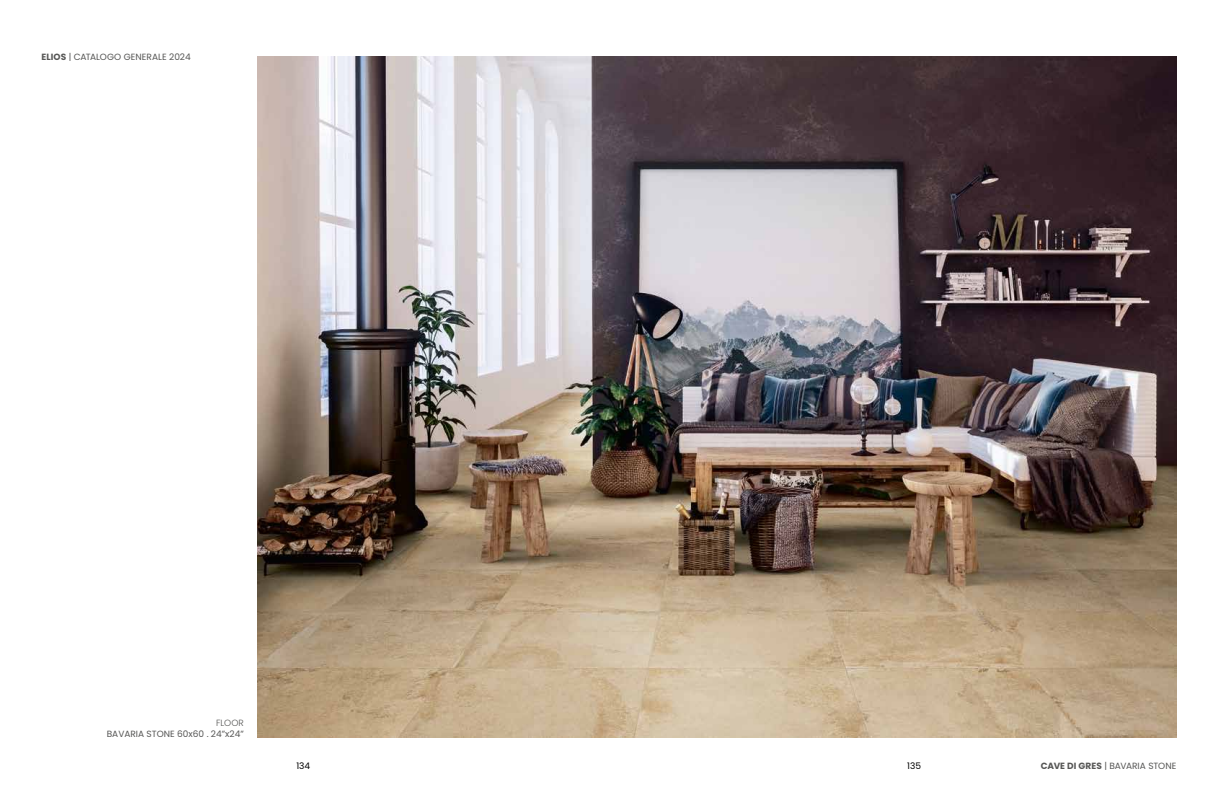
<style>
.page{position:relative;width:1219px;height:794px;background:#fff}
.page>*{position:absolute;margin:0;border:0;box-sizing:border-box;transform-origin:0 0}
.t1{font:9px "Poppins";color:#575756}
.t2{font:9px "Poppins";color:#000}
.t3{font:300 9px "Poppins";color:#575756}
.s1{font-weight:700}
</style>
<div class="page">
<img style="left:258px;top:57px;width:918px;height:680px">
<p class="t1" style="left:41px;top:51px;width:151px"><span class="s1">ELIOS</span> | CATALOGO GENERALE 2024</p>
<p class="t3" style="left:216px;top:718px;width:29px">FLOOR</p>
<p class="t1" style="left:107px;top:729px;width:139px">BAVARIA STONE 60x60 . 24”x24”</p>
<p class="t2" style="left:296px;top:761px;width:15px">134</p>
<p class="t2" style="left:907px;top:761px;width:15px">135</p>
<p class="t1" style="left:1041px;top:761px;width:137px"><span class="s1">CAVE DI GRES</span> | BAVARIA STONE</p>
</div>
